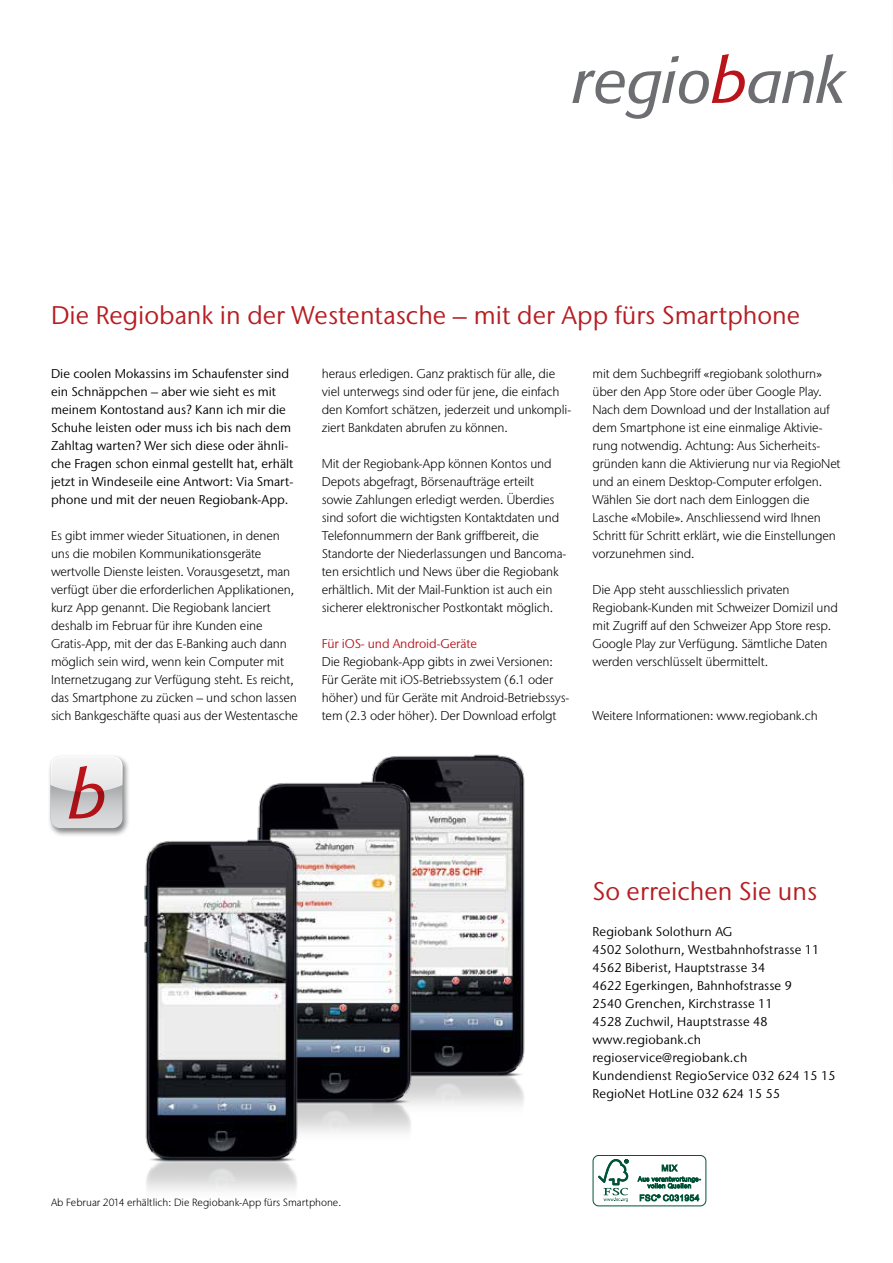
<style>
.page{position:relative;width:893px;height:1263px;background:#fff}
.page>*{position:absolute;margin:0;border:0;box-sizing:border-box;transform-origin:0 0}
.t1{font:25.5px "Stone Sans IIITC Std";color:#b61d22}
.t2{font:300 12.75px/18px "Stone Sans IIITC Std";letter-spacing:-.01em;color:#000}
.t3{font:12.75px/18px "Stone Sans IIITC Std";color:#000}
.t4{font:12.75px "Stone Sans IIITC Std";letter-spacing:-.01em;color:#b61d22}
.t5{font:300 10.5px "Stone Sans IIITC Std";color:#000}
</style>
<div class="page">
<img style="left:372px;top:754px;width:153px;height:352px">
<img style="left:257px;top:779px;width:159px;height:354px">
<hr style="left:892px;top:0;width:1px;height:180px;background:#b61d22">
<svg style="left:572px;top:54px;width:275px;height:65px"></svg>
<div style="left:593px;top:1155px;width:113px;height:51px;border:1px solid #005336;border-radius:6px"></div>
<svg style="left:598px;top:1159px;width:30px;height:43px"></svg>
<svg style="left:637px;top:1164px;width:64px;height:37px"></svg>
<img style="left:144px;top:837px;width:159px;height:354px">
<div style="left:48px;top:754px;width:82px;height:83px;background:#000;opacity:.5"></div>
<svg style="left:51px;top:756px;width:71px;height:72px"></svg>
<h1 class="t1" style="left:51px;top:300px;width:751px">Die Regiobank in der Westentasche – mit der App fürs Smartphone</h1>
<p class="t3" style="left:51px;top:365px;width:244px">Die coolen Mokassins im Schaufenster sind ein Schnäppchen – aber wie sieht es mit meinem Kontostand aus? Kann ich mir die Schuhe leisten oder muss ich bis nach dem Zahltag warten? Wer sich diese oder ähnli&shy;che Fragen schon einmal gestellt hat, erhält jetzt in Windeseile eine Antwort: Via Smart&shy;phone und mit der neuen Regiobank-App.</p>
<p class="t2" style="left:51px;top:527px;width:249px">Es gibt immer wieder Situationen, in denen uns die mobilen Kommunikationsgeräte wertvolle Dienste leisten. Vorausgesetzt, man verfügt über die erforderlichen Applikationen, kurz App genannt. Die Regiobank lanciert deshalb im Februar für ihre Kunden eine Gratis-App, mit der das E-Banking auch dann möglich sein wird, wenn kein Computer mit Internetzugang zur Verfügung steht. Es reicht, das Smartphone zu zücken – und schon lassen sich Bankgeschäfte quasi aus der Westentasche</p>
<p class="t2" style="left:592px;top:365px;width:250px">mit dem Suchbegriff «regiobank solothurn» über den App Store oder über Google Play.<br>Nach dem Download und der Installation auf dem Smartphone ist eine einmalige Aktivie&shy;rung notwendig. Achtung: Aus Sicherheits&shy;gründen kann die Aktivierung nur via RegioNet und an einem Desktop-Computer erfolgen.<br>Wählen Sie dort nach dem Einloggen die Lasche «Mobile». Anschliessend wird Ihnen Schritt für Schritt erklärt, wie die Einstellungen vorzunehmen sind.</p>
<p class="t2" style="left:592px;top:581px;width:247px">Die App steht ausschliesslich privaten Regiobank-Kunden mit Schweizer Domizil und mit Zugriff auf den Schweizer App Store resp.<br>Google Play zur Verfügung. Sämtliche Daten werden verschlüsselt übermittelt.</p>
<p class="t2" style="left:322px;top:365px;width:251px">heraus erledigen. Ganz praktisch für alle, die viel unterwegs sind oder für jene, die einfach den Komfort schätzen, jederzeit und unkompli&shy;ziert Bankdaten abrufen zu können.</p>
<p class="t2" style="left:322px;top:455px;width:246px">Mit der Regiobank-App können Kontos und Depots abgefragt, Börsenaufträge erteilt sowie Zahlungen erledigt werden. Überdies sind sofort die wichtigsten Kontaktdaten und Telefonnummern der Bank griffbereit, die Standorte der Niederlassungen und Bancoma&shy;ten ersichtlich und News über die Regiobank erhältlich. Mit der Mail-Funktion ist auch ein sicherer elektronischer Postkontakt möglich.</p>
<p class="t4" style="left:322px;top:636px;width:157px">Für iOS- und Android-Geräte</p>
<p class="t2" style="left:322px;top:653px;width:249px">Die Regiobank-App gibts in zwei Versionen:<br>Für Geräte mit iOS-Betriebssystem (6.1 oder höher) und für Geräte mit Android-Betriebssys&shy;tem (2.3 oder höher). Der Download erfolgt</p>
<p class="t2" style="left:592px;top:707px;width:227px">Weitere Informationen: www.regiobank.ch</p>
<h1 class="t1" style="left:592px;top:876px;width:226px">So erreichen Sie uns</h1>
<p class="t5" style="left:51px;top:1196px;width:292px">Ab Februar 2014 erhältlich: Die Regiobank-App fürs Smartphone.</p>
<p class="t3" style="left:592px;top:923px;width:245px">Regiobank Solothurn AG<br>4502 Solothurn, Westbahnhofstrasse 11<br>4562 Biberist, Hauptstrasse 34<br>4622 Egerkingen, Bahnhofstrasse 9<br>2540 Grenchen, Kirchstrasse 11<br>4528 Zuchwil, Hauptstrasse 48 www.regiobank.ch regioservice@regiobank.ch<br>Kundendienst RegioService 032 624 15 15<br>RegioNet HotLine 032 624 15 55</p>
</div>
